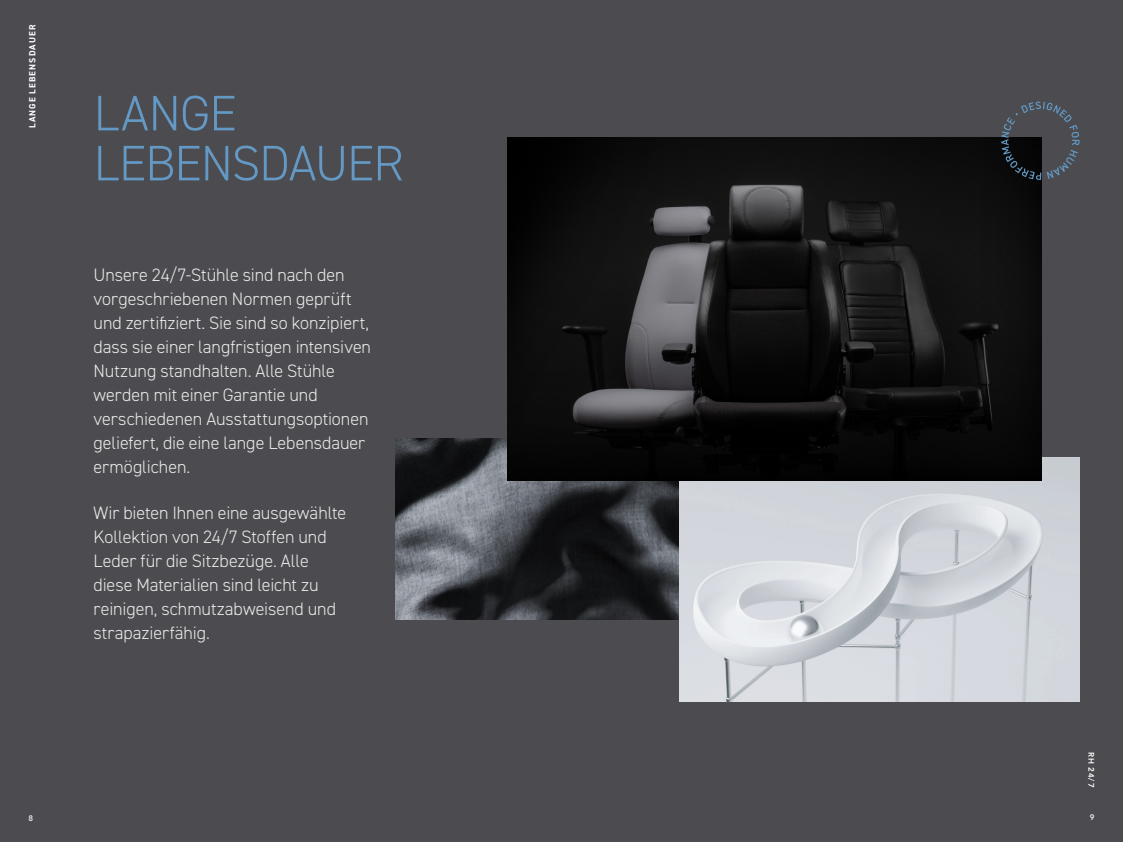
<style>
.page{position:relative;width:1123px;height:842px;background:#4c4c50}
.page>*{position:absolute;margin:0;border:0;box-sizing:border-box;transform-origin:0 0}
.RUBRIK_-_Mereo{font:300 50px/50px "DIN2014";letter-spacing:-.015em;color:#6399c4}
.Preamble_intro_text{font:300 18px/24px "DIN2014";letter-spacing:-.005em;color:#e9e9e9}
.RUBRIK_-_Mereo-2{font:700 9px "DIN2014";letter-spacing:.12em;color:#fff}
.Intermediate_headlin{font:800 8px "Avenir LT Std";letter-spacing:.115em;color:#e9e9e9}
.Intermediate_headlin-2{font:800 8px "Avenir LT Std";color:#fff}
</style>
<div class="page">
<img style="left:395px;top:438px;width:284px;height:181px">
<img style="left:679px;top:458px;width:400px;height:244px">
<img style="left:507px;top:137px;width:534px;height:343px">
<svg style="left:1001px;top:101px;width:78px;height:79px"></svg>
<p class="RUBRIK_-_Mereo-2" style="left:26px;top:128px;width:105px;rotate:-90deg">LANGE LEBENSDAUER</p>
<p class="Intermediate_headlin" style="left:27px;top:170px;width:146px;rotate:-90deg">LONG LASTING &amp; SUSTAINABLE</p>
<p class="RUBRIK_-_Mereo" style="left:94px;top:88px;width:311px">LANGE<br>LEBENSDAUER</p>
<p class="Preamble_intro_text" style="left:94px;top:262px;width:279px">Unsere 24/7-Stühle sind nach den vorgeschriebenen Normen geprüft und zertifiziert. Sie sind so konzipiert, dass sie einer langfristigen intensiven Nutzung standhalten. Alle Stühle werden mit einer Garantie und verschiedenen Ausstattungsoptionen geliefert, die eine lange Lebensdauer ermöglichen.</p>
<p class="Preamble_intro_text" style="left:94px;top:501px;width:254px">Wir bieten Ihnen eine ausgewählte<br>Kollektion von 24/7 Stoffen und<br>Leder für die Sitzbezüge. Alle diese Materialien sind leicht zu reinigen, schmutzabweisend und strapazierfähig.</p>
<p class="Intermediate_headlin-2" style="left:1096px;top:752px;width:37px;rotate:90deg">RH 24/7</p>
<p class="Intermediate_headlin" style="left:28px;top:813px;width:6px">8</p>
<p class="Intermediate_headlin" style="left:1089px;top:813px;width:6px">9</p>
</div>
